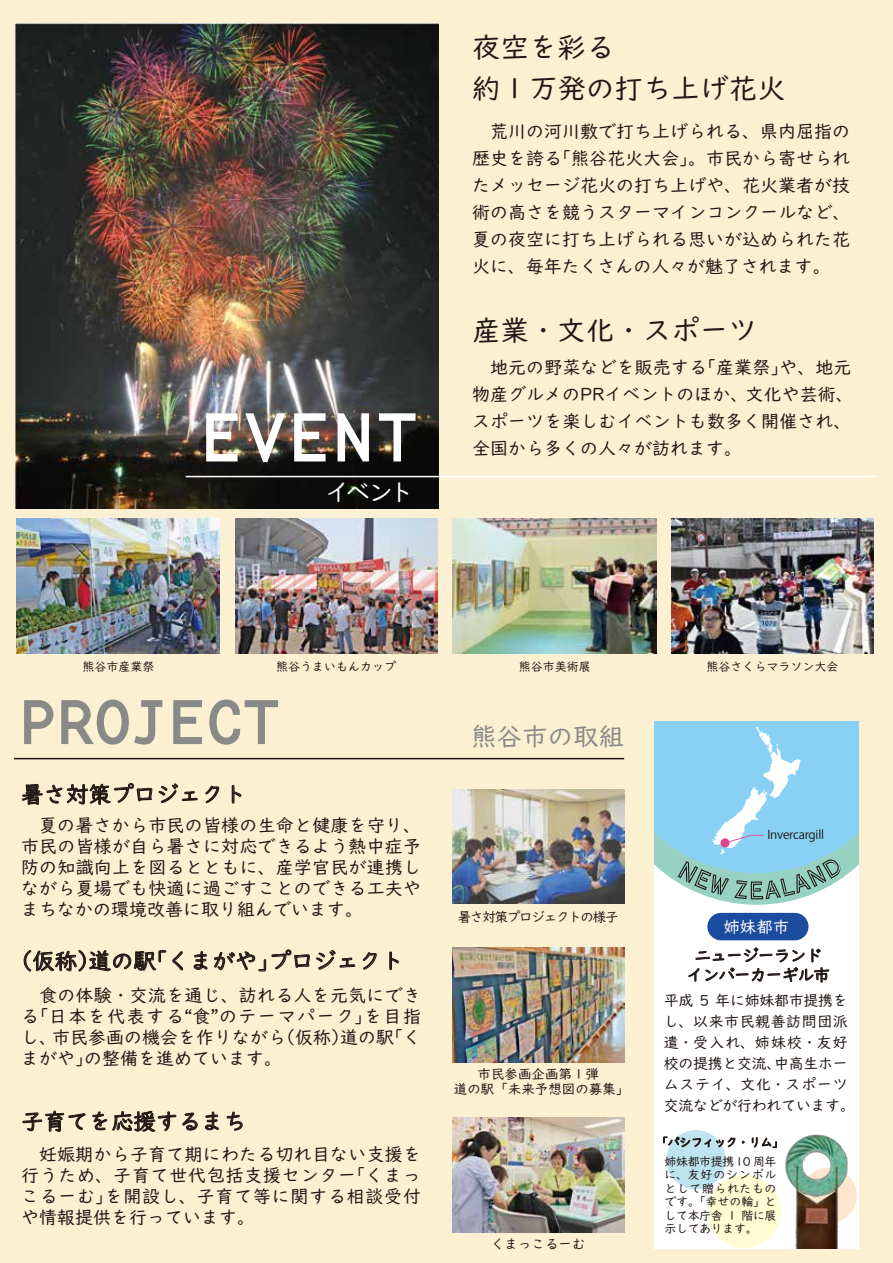
<style>
.page{position:relative;width:893px;height:1263px;background:#fcf0d2}
.page>*{position:absolute;margin:0;border:0;box-sizing:border-box;transform-origin:0 0}
.t1{font:28.5px/40.5px "UD Digi Kyokasho Pro N";color:#221815}
.t2{font:25.5px "UD Digi Kyokasho Pro N";color:#898989}
.t3{font:25.5px "UD Digi Kyokasho Pro N";color:#fff}
.t4{font:22.5px "UD Digi Kyokasho Pro N";color:#221815}
.t5{font:18px/21px "UD Digi Kyokasho Pro N";color:#221815;text-align:justify}
.t6{font:16.5px/19.5px "UD Digi Kyokasho Pro N";letter-spacing:-.04em;color:#221815;text-align:center}
.t7{font:16.5px "UD Digi Kyokasho Pro N";color:#fff}
.t8{font:15px/21px "UD Digi Kyokasho Pro N";letter-spacing:-.02em;color:#221815}
.t9{font:13.5px/15px "UD Digi Kyokasho Pro N";color:#221815;text-align:center}
.t10{font:13.5px "UD Digi Kyokasho Pro N";letter-spacing:-.09em;color:#221815}
.t11{font:12px/13.5px "UD Digi Kyokasho Pro N";color:#221815;text-align:justify}
.t12{font:12px "Koz Go Pr 6 N";letter-spacing:-.02em;color:#221815}
</style>
<div class="page">
<hr style="left:14px;top:758px;width:610px;height:1px;background:#221815">
<svg style="left:24px;top:699px;width:139px;height:46px"></svg>
<svg style="left:173px;top:699px;width:106px;height:46px"></svg>
<img style="left:16px;top:23px;width:422px;height:486px">
<img style="left:205px;top:412px;width:82px;height:52px">
<svg style="left:293px;top:412px;width:34px;height:51px;background:#aca3a0"></svg>
<svg style="left:336px;top:412px;width:34px;height:51px;background:#a4a3a2"></svg>
<svg style="left:377px;top:412px;width:40px;height:51px;background:#62615d"></svg>
<hr style="left:186px;top:476px;width:691px;height:1px;background:#fff">
<div style="left:654px;top:906px;width:205px;height:343px;background:#fff"></div>
<svg style="left:22px;top:782px;width:130px;height:23px"></svg>
<svg style="left:159px;top:783px;width:39px;height:20px"></svg>
<svg style="left:205px;top:786px;width:14px;height:17px"></svg>
<svg style="left:232px;top:785px;width:9px;height:18px"></svg>
<img style="left:671px;top:518px;width:203px;height:135px">
<img style="left:453px;top:518px;width:204px;height:135px">
<img style="left:235px;top:518px;width:203px;height:135px">
<svg style="left:23px;top:1111px;width:62px;height:21px"></svg>
<svg style="left:92px;top:1111px;width:84px;height:21px"></svg>
<svg style="left:182px;top:1112px;width:16px;height:18px"></svg>
<svg style="left:205px;top:1112px;width:14px;height:18px"></svg>
<svg style="left:227px;top:1112px;width:16px;height:18px"></svg>
<img style="left:452px;top:1117px;width:172px;height:115px">
<svg style="left:688px;top:947px;width:141px;height:37px;background:#dbd9d9"></svg>
<div style="left:707px;top:913px;width:101px;height:27px;background:#1c4c9f;border-radius:14px"></div>
<svg style="left:654px;top:721px;width:205px;height:185px;background:#97d1e8"></svg>
<svg style="left:24px;top:950px;width:142px;height:21px"></svg>
<svg style="left:172px;top:951px;width:11px;height:19px"></svg>
<svg style="left:194px;top:951px;width:13px;height:19px"></svg>
<svg style="left:214px;top:951px;width:52px;height:20px"></svg>
<svg style="left:272px;top:950px;width:38px;height:19px"></svg>
<svg style="left:316px;top:950px;width:39px;height:20px"></svg>
<svg style="left:363px;top:952px;width:14px;height:18px"></svg>
<svg style="left:389px;top:952px;width:10px;height:18px"></svg>
<img style="left:452px;top:948px;width:172px;height:114px">
<div style="left:708px;top:1175px;width:73px;height:73px;background:#fffcd4;border-radius:50%"></div>
<div style="left:666px;top:1130px;width:60px;height:59px;background:#bee5ef;border-radius:50%"></div>
<img style="left:777px;top:1130px;width:80px;height:119px">
<svg style="left:663px;top:1136px;width:72px;height:11px"></svg>
<svg style="left:752px;top:1137px;width:25px;height:11px"></svg>
<img style="left:17px;top:518px;width:203px;height:135px">
<img style="left:452px;top:789px;width:172px;height:115px">
<h1 class="t1" style="left:472px;top:26px;width:315px">夜空を彩る<br>約１万発の打ち上げ花火</h1>
<p class="t5" style="left:472px;top:117px;width:380px;line-height:27px">　荒川の河川敷で打ち上げられる、県内屈指の歴史を誇る「熊谷花火大会」。市民から寄せられたメッセージ花火の打ち上げや、花火業者が技術の高さを競うスターマインコンクールなど、夏の夜空に打ち上げられる思いが込められた花火に、毎年たくさんの人々が魅了されます。</p>
<h1 class="t1" style="left:472px;top:308px;width:286px">産業・文化・スポーツ</h1>
<h2 class="t3" style="left:325px;top:471px;width:90px">イベント</h2>
<p class="t5" style="left:472px;top:353px;width:383px;line-height:27px;text-align:left">　地元の野菜などを販売する「産業祭」や、地元物産グルメのPRイベントのほか、文化や芸術、スポーツを楽しむイベントも数多く開催され、全国から多くの人々が訪れます。</p>
<p class="t11" style="left:82px;top:659px;width:73px">熊谷市産業祭</p>
<p class="t4" style="left:21px;top:775px;width:227px">暑さ対策プロジェクト</p>
<p class="t11" style="left:276px;top:659px;width:121px">熊谷うまいもんカップ</p>
<p class="t11" style="left:519px;top:659px;width:73px">熊谷市美術展</p>
<p class="t11" style="left:706px;top:659px;width:134px">熊谷さくらマラソン大会</p>
<h2 class="t2" style="left:471px;top:715px;width:154px">熊谷市の取組</h2>
<p class="t5" style="left:21px;top:814px;width:402px">　夏の暑さから市民の皆様の生命と健康を守り、</p>
<p class="t5" style="left:21px;top:835px;width:402px">市民の皆様が自ら暑さに対応できるよう熱中症予防の知識向上を図るとともに、産学官民が連携しながら夏場でも快適に過ごすことのできる工夫やまちなかの環境改善に取り組んでいます。</p>
<p class="t4" style="left:10px;top:942px;width:395px">（仮称）道の駅「くまがや」プロジェクト</p>
<p class="t5" style="left:21px;top:984px;width:402px">　食の体験・交流を通じ、訪れる人を元気にできる「日本を代表する“食”のテーマパーク」を目指し、市民参画の機会を作りながら（仮称）道の駅「くまがや」の整備を進めています。</p>
<p class="t4" style="left:21px;top:1102px;width:226px">子育てを応援するまち</p>
<p class="t5" style="left:21px;top:1142px;width:401px">　妊娠期から子育て期にわたる切れ目ない支援を行うため、子育て世代包括支援センター「くまっこるーむ」を開設し、子育て等に関する相談受付や情報提供を行っています。</p>
<p class="t10" style="left:458px;top:905px;width:162px">暑さ対策プロジェクトの様子</p>
<p class="t9" style="left:454px;top:1066px;width:177px">市民参画企画第１弾<br>道の駅「未来予想図の募集」</p>
<p class="t9" style="left:491px;top:1236px;width:96px">くまっこるーむ</p>
<p class="t12" style="left:767px;top:828px;width:58px">Invercargill</p>
<p class="t7" style="left:723px;top:913px;width:67px">姉妹都市</p>
<p class="t6" style="left:687px;top:945px;width:145px">ニュージーランドインバーカーギル市</p>
<p class="t8" style="left:664px;top:989px;width:193px">平成 5 年に姉妹都市提携をし、以来市民親善訪問団派遣・受入れ、姉妹校・友好校の提携と交流、中高生ホームステイ、文化・スポーツ交流などが行われています。</p>
<p class="t11" style="left:664px;top:1154px;width:114px">姉妹都市提携10 周年に、友好のシンボルとして贈られたものです。「幸せの輪」として本庁舎 1 階に展示してあります。</p>
</div>
